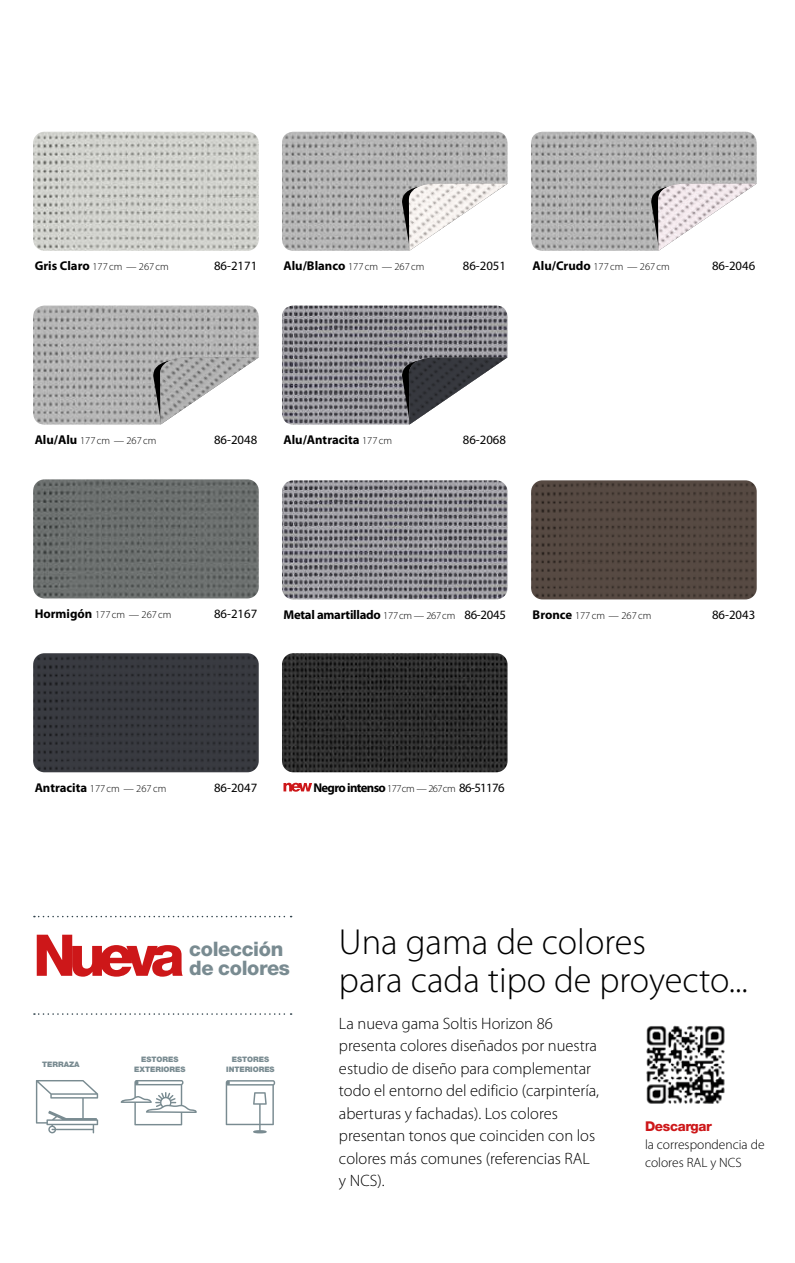
<style>
.page{position:relative;width:795px;height:1263px;background:#fff}
.page>*{position:absolute;margin:0;border:0;box-sizing:border-box;transform-origin:0 0}
.t1{font:800 57.6px "Helvetica Neue LT Std";letter-spacing:-.12em;color:#cd1719}
.t2{font:300 36.3px/37.8px "Myriad Pro";color:#000}
.t3{font:800 19.95px/18.9px "Helvetica Neue LT Std";letter-spacing:-.015em;color:#798b91}
.t4{font:300 16.5px/22.5px "Myriad Pro";color:#000}
.t5{font:300 13.5px/18px "Myriad Pro";color:#000}
.t6{font:800 13.5px "Helvetica Neue LT Std";letter-spacing:-.025em;color:#cd1719}
.t7{font:12.75px "Myriad Pro";color:#000}
.t8{font:700 12.75px "Myriad Pro";letter-spacing:-.02em;color:#000}
.t9{font:700 12.75px "Myriad Pro";letter-spacing:-.05em;color:#000}
.t10{font:700 12.75px "Myriad Pro";color:#000}
.t11{font:300 10.5px "Myriad Pro";color:#000}
.t12{font:900 7.5px/9px "Helvetica Neue LT Std";letter-spacing:-.005em;color:#798b91;text-align:center}
.s1{font-weight:700;font-size:12.75px}
.s2{font-weight:300;font-size:10.5px}
.s3{font-weight:400}
</style>
<div class="page">
<img style="left:646px;top:1025px;width:79px;height:79px">
<svg style="left:283px;top:783px;width:29px;height:9px"></svg>
<svg style="left:36px;top:1080px;width:62px;height:53px"></svg>
<svg style="left:121px;top:1080px;width:76px;height:45px"></svg>
<svg style="left:226px;top:1080px;width:49px;height:53px"></svg>
<svg style="left:34px;top:1013px;width:257px;height:2px"></svg>
<svg style="left:34px;top:916px;width:257px;height:1px"></svg>
<img style="left:33px;top:132px;width:225px;height:119px">
<img style="left:282px;top:132px;width:225px;height:119px">
<svg style="left:369px;top:140px;width:138px;height:111px;background:#aaa"></svg>
<img style="left:408px;top:183px;width:99px;height:68px">
<img style="left:531px;top:132px;width:225px;height:119px">
<svg style="left:618px;top:140px;width:138px;height:111px;background:#aaa"></svg>
<img style="left:657px;top:183px;width:99px;height:68px">
<img style="left:282px;top:480px;width:225px;height:119px">
<img style="left:33px;top:479px;width:225px;height:119px">
<img style="left:33px;top:653px;width:225px;height:119px">
<img style="left:531px;top:480px;width:225px;height:119px">
<img style="left:282px;top:653px;width:225px;height:119px">
<img style="left:33px;top:306px;width:225px;height:119px">
<svg style="left:121px;top:314px;width:137px;height:111px;background:#a9a9a9"></svg>
<img style="left:160px;top:357px;width:98px;height:68px">
<img style="left:282px;top:306px;width:225px;height:119px">
<svg style="left:369px;top:314px;width:138px;height:111px;background:#838288"></svg>
<img style="left:408px;top:357px;width:99px;height:68px">
<p class="t11" style="left:35px;top:261px;width:136px"><span class="s1">Gris Claro</span> 177 cm — 267 cm</p>
<p class="t7" style="left:214px;top:258px;width:45px">86-2171</p>
<p class="t11" style="left:283px;top:261px;width:142px"><span class="s1">Alu/Blanco</span> 177 cm — 267 cm</p>
<p class="t7" style="left:462px;top:258px;width:45px">86-2051</p>
<p class="t11" style="left:532px;top:261px;width:139px"><span class="s1">Alu/Crudo</span> 177 cm — 267 cm</p>
<p class="t7" style="left:711px;top:258px;width:45px">86-2046</p>
<p class="t11" style="left:35px;top:435px;width:123px"><span class="s1">Alu/Alu</span> 177 cm — 267 cm</p>
<p class="t7" style="left:214px;top:432px;width:45px">86-2048</p>
<p class="t10" style="left:283px;top:431px;width:110px">Alu/Antracita <span class="s2">177 cm</span></p>
<p class="t7" style="left:462px;top:432px;width:45px">86-2068</p>
<p class="t11" style="left:35px;top:609px;width:138px"><span class="s1">Hormigón</span> 177 cm — 267 cm</p>
<p class="t7" style="left:214px;top:606px;width:45px">86-2167</p>
<p class="t8" style="left:283px;top:606px;width:224px">Metal amartillado <span class="s2">177cm — 267cm</span> <span class="s3">86-2045</span></p>
<p class="t11" style="left:532px;top:609px;width:120px"><span class="s1">Bronce</span> 177 cm — 267 cm</p>
<p class="t7" style="left:711px;top:607px;width:45px">86-2043</p>
<p class="t11" style="left:35px;top:782px;width:133px"><span class="s1">Antracita</span> 177 cm — 267 cm</p>
<p class="t7" style="left:214px;top:779px;width:45px">86-2047</p>
<p class="t9" style="left:313px;top:779px;width:192px">Negro intenso <span class="s2">177cm — 267cm</span> <span class="s3">86-51176</span></p>
<h1 class="t1" style="left:33px;top:921px;width:153px">Nueva</h1>
<p class="t3" style="left:189px;top:940px;width:102px">colección de colores</p>
<p class="t12" style="left:42px;top:1060px;width:39px">TERRAZA</p>
<p class="t12" style="left:134px;top:1055px;width:53px">ESTORES<br>EXTERIORES</p>
<p class="t12" style="left:226px;top:1055px;width:50px">ESTORES<br>INTERIORES</p>
<h2 class="t2" style="left:339px;top:924px;width:410px">Una gama de colores<br>para cada tipo de proyecto...</h2>
<p class="t4" style="left:339px;top:1012px;width:261px">La nueva gama Soltis Horizon 86 presenta colores diseñados por nuestra estudio de diseño para complementar todo el entorno del edificio (carpintería, aberturas y fachadas). Los colores presentan tonos que coinciden con los colores más comunes (referencias RAL y NCS).</p>
<p class="t6" style="left:644px;top:1118px;width:68px">Descargar</p>
<p class="t5" style="left:644px;top:1136px;width:121px">la correspondencia de colores RAL y NCS</p>
</div>
